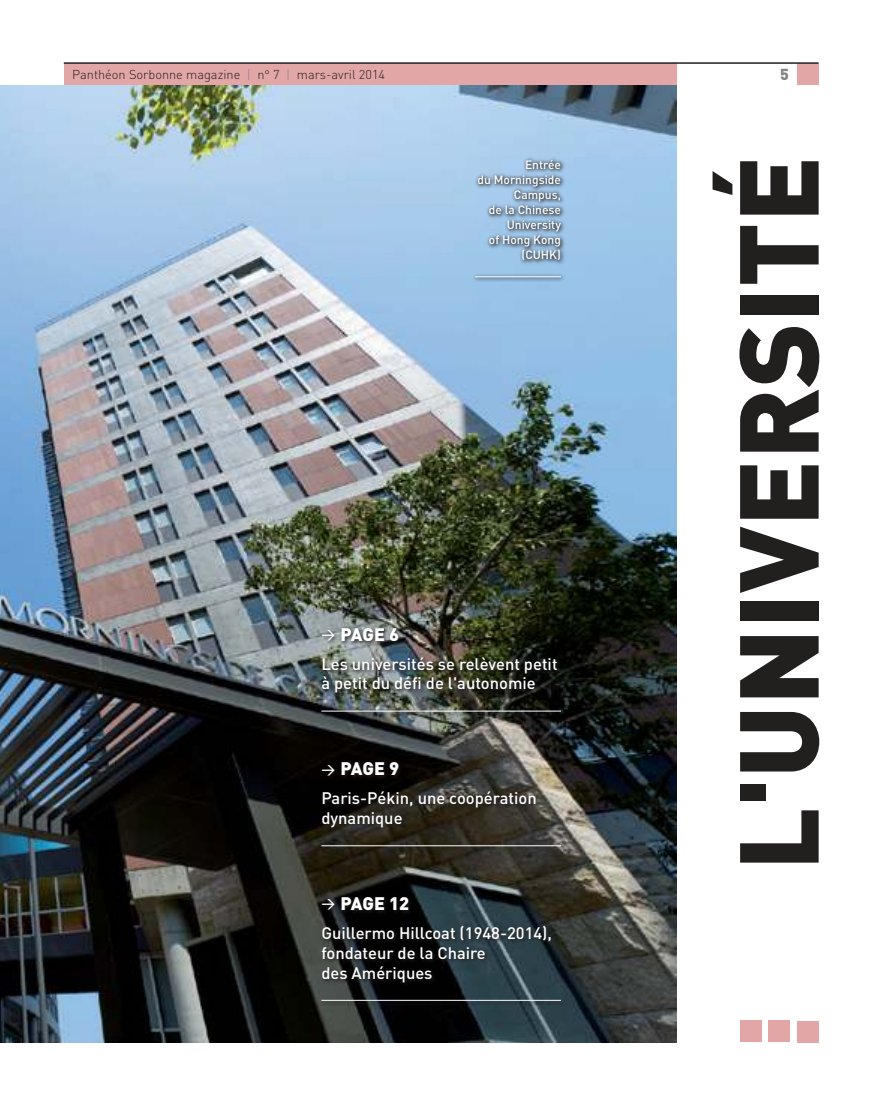
<style>
.page{position:relative;width:893px;height:1106px;background:#fff}
.page>*{position:absolute;margin:0;border:0;box-sizing:border-box;transform-origin:0 0}
.t1{font:900 110.25px "DIN";color:#221f1f}
.t2{font:900 18px "DIN";letter-spacing:-.01em;color:#fff}
.t3{font:500 16.5px/19.8px "DIN";color:#fff}
.t4{font:900 15.75px "DIN";color:#838488}
.t5{font:300 12.75px "DIN";color:#221f1f}
.t6{font:500 12px/15px "DIN";color:#fff;text-align:right}
.s1{color:#838488}
.s2{font-size:12px}
.s3{font-weight:500;font-size:13.5px}
</style>
<div class="page">
<img style="left:0;top:85px;width:677px;height:957px">
<div style="left:64px;top:64px;width:613px;height:21px;background:#e3a6a7"></div>
<div style="left:797px;top:64px;width:22px;height:21px;background:#e3a6a7"></div>
<div style="left:797px;top:1021px;width:22px;height:21px;background:#e3a6a7"></div>
<div style="left:740px;top:1020px;width:21px;height:22px;background:#e3a6a7"></div>
<div style="left:769px;top:1020px;width:21px;height:22px;background:#e3a6a7"></div>
<svg style="left:471px;top:156px;width:95px;height:126px"></svg>
<div style="left:472px;top:156px;width:92px;height:124px;background:#221f1f;opacity:.75"></div>
<hr style="left:475px;top:276px;width:86px;height:1px;background:#fff">
<hr style="left:64px;top:62px;width:755px;height:2px;background:#221f1f">
<svg style="left:320px;top:894px;width:93px;height:21px;background:#0f0e0e"></svg>
<svg style="left:319px;top:924px;width:247px;height:81px;background:#1f292c"></svg>
<hr style="left:321px;top:1000px;width:240px;height:1px;background:#fff">
<svg style="left:320px;top:625px;width:83px;height:20px;background:#6f7576"></svg>
<img style="left:319px;top:655px;width:247px;height:61px">
<hr style="left:321px;top:710px;width:240px;height:1px;background:#fff">
<div style="left:320px;top:760px;width:83px;height:20px;background:linear-gradient(to right,#0a0605,#110d0d)"></div>
<svg style="left:319px;top:789px;width:247px;height:62px;background:#333028"></svg>
<hr style="left:321px;top:845px;width:240px;height:1px;background:#fff">
<p class="t5" style="left:72px;top:67px;width:314px">panthéon sorbonne magazine <span class="s1">|</span> n<span class="s2">°</span> 7 <span class="s1">|</span> mars-avril 2014</p>
<p class="t4" style="left:780px;top:65px;width:10px">5</p>
<p class="t6" style="left:477px;top:157px;width:85px">Entrée<br>du Morningside<br>Campus,<br>de la Chinese<br>University<br>of Hong Kong (CUHK)</p>
<h1 class="t1" style="left:712px;top:870px;width:716px;rotate:-90deg">L'UNIVERSITÉ</h1>
<p class="t2" style="left:321px;top:623px;width:79px"><span class="s3">&gt;</span> PAGE 6</p>
<p class="t3" style="left:321px;top:653px;width:238px">Les universités se relèvent petit à petit du défi de l'autonomie</p>
<p class="t2" style="left:321px;top:758px;width:79px"><span class="s3">&gt;</span> PAGE 9</p>
<p class="t3" style="left:321px;top:788px;width:217px">Paris-Pékin, une coopération dynamique</p>
<p class="t2" style="left:321px;top:892px;width:89px"><span class="s3">&gt;</span> PAGE 12</p>
<p class="t3" style="left:321px;top:923px;width:232px">Guillermo Hillcoat (1948-2014), fondateur de la Chaire<br>des Amériques</p>
</div>
